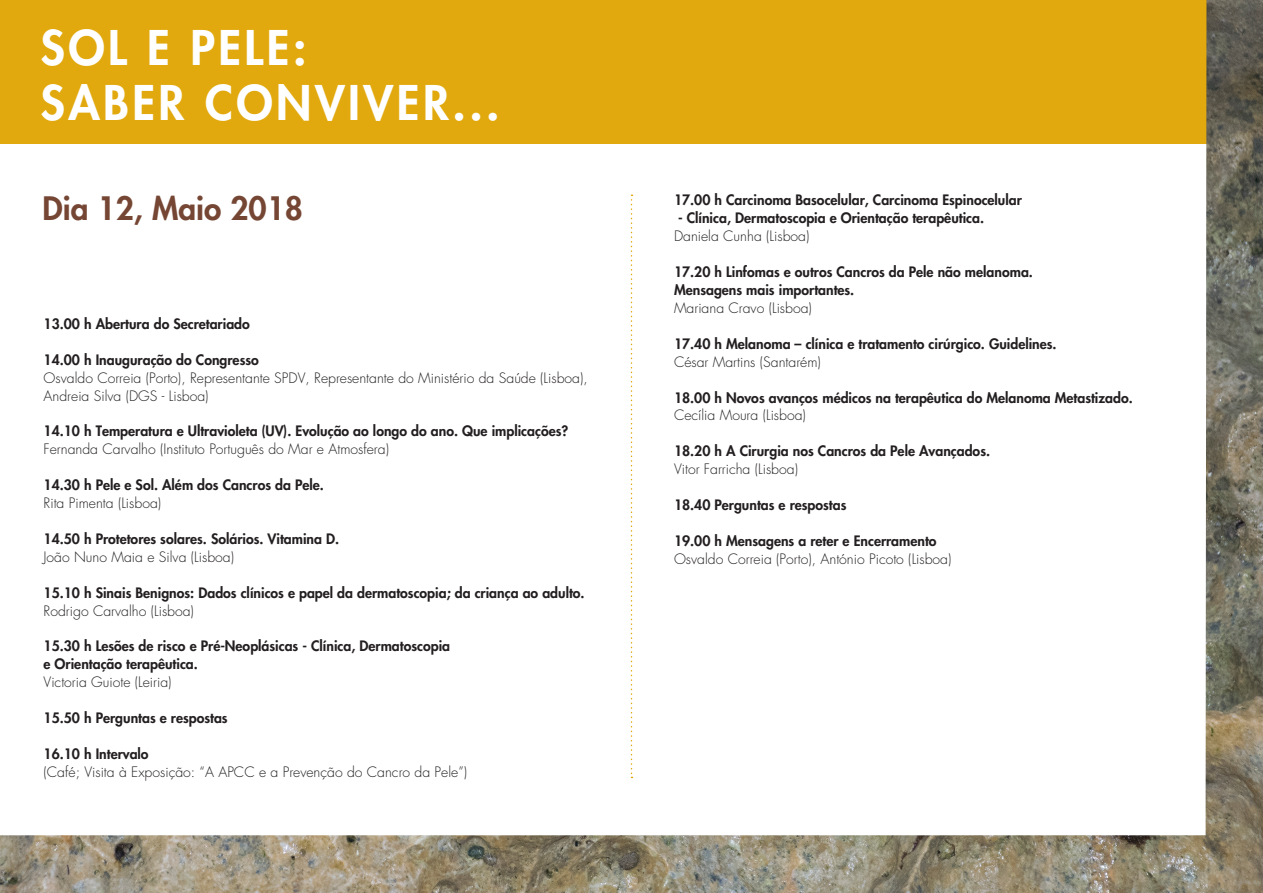
<style>
.page{position:relative;width:1263px;height:893px;background:#fff}
.page>*{position:absolute;margin:0;border:0;box-sizing:border-box;transform-origin:0 0}
.t1{font:800 46.5px/55.8px "Futura";letter-spacing:.075em;color:#fff}
.t2{font:800 31.5px "Futura";color:#754633}
.t3{font:800 13.95px/17.9px "Futura";color:#231f20}
.t4{font:300 13.95px/17.9px "Futura";color:#231f20}
</style>
<div class="page">
<img style="left:0;top:0;width:1263px;height:893px">
<h1 class="t1" style="left:40px;top:20px;width:461px">SOL E PELE:<br>SABER CONVIVER...</h1>
<h2 class="t2" style="left:43px;top:189px;width:262px">Dia 12, Maio 2018</h2>
<p class="t3" style="left:44px;top:315px;width:208px">13.00 h Abertura do Secretariado</p>
<p class="t3" style="left:44px;top:351px;width:217px">14.00 h Inauguração do Congresso</p>
<p class="t4" style="left:44px;top:369px;width:546px">Osvaldo Correia (Porto), Representante SPDV, Representante do Ministério da Saúde (Lisboa),<br>Andreia Silva (DGS - Lisboa)</p>
<p class="t3" style="left:44px;top:422px;width:526px">14.10 h Temperatura e Ultravioleta (UV). Evolução ao longo do ano. Que implicações?</p>
<p class="t4" style="left:44px;top:441px;width:347px">Fernanda Carvalho (Instituto Português do Mar e Atmosfera)</p>
<p class="t3" style="left:44px;top:476px;width:282px">14.30 h Pele e Sol. Além dos Cancros da Pele.</p>
<p class="t4" style="left:44px;top:494px;width:119px">Rita Pimenta (Lisboa)</p>
<p class="t3" style="left:44px;top:530px;width:297px">14.50 h Protetores solares. Solários. Vitamina D.</p>
<p class="t4" style="left:44px;top:548px;width:192px">João Nuno Maia e Silva (Lisboa)</p>
<p class="t3" style="left:44px;top:584px;width:542px">15.10 h Sinais Benignos: Dados clínicos e papel da dermatoscopia; da criança ao adulto.</p>
<p class="t4" style="left:44px;top:602px;width:152px">Rodrigo Carvalho (Lisboa)</p>
<p class="t3" style="left:44px;top:637px;width:408px">15.30 h Lesões de risco e Pré-Neoplásicas - Clínica, Dermatoscopia e Orientação terapêutica.</p>
<p class="t4" style="left:44px;top:674px;width:130px">Victoria Guiote (Leiria)</p>
<p class="t3" style="left:44px;top:709px;width:186px">15.50 h Perguntas e respostas</p>
<p class="t3" style="left:44px;top:745px;width:107px">16.10 h Intervalo</p>
<p class="t4" style="left:44px;top:763px;width:425px">(Café; Visita à Exposição: “A APCC e a Prevenção do Cancro da Pele”)</p>
<p class="t3" style="left:674px;top:191px;width:349px">17.00 h Carcinoma Basocelular, Carcinoma Espinocelular</p>
<p class="t3" style="left:678px;top:209px;width:307px">- Clínica, Dermatoscopia e Orientação terapêutica.</p>
<p class="t4" style="left:674px;top:228px;width:137px">Daniela Cunha (Lisboa)</p>
<p class="t3" style="left:674px;top:263px;width:360px">17.20 h Linfomas e outros Cancros da Pele não melanoma.<br>Mensagens mais importantes.</p>
<p class="t4" style="left:674px;top:299px;width:139px">Mariana Cravo (Lisboa)</p>
<p class="t3" style="left:674px;top:335px;width:384px">17.40 h Melanoma – clínica e tratamento cirúrgico. Guidelines.</p>
<p class="t4" style="left:674px;top:353px;width:148px">César Martins (Santarém)</p>
<p class="t3" style="left:674px;top:388px;width:460px">18.00 h Novos avanços médicos na terapêutica do Melanoma Metastizado.</p>
<p class="t4" style="left:674px;top:407px;width:133px">Cecília Moura (Lisboa)</p>
<p class="t3" style="left:674px;top:442px;width:318px">18.20 h A Cirurgia nos Cancros da Pele Avançados.</p>
<p class="t4" style="left:674px;top:461px;width:126px">Vitor Farricha (Lisboa)</p>
<p class="t3" style="left:674px;top:496px;width:174px">18.40 Perguntas e respostas</p>
<p class="t3" style="left:674px;top:532px;width:264px">19.00 h Mensagens a reter e Encerramento</p>
<p class="t4" style="left:674px;top:550px;width:279px">Osvaldo Correia (Porto), António Picoto (Lisboa)</p>
</div>
